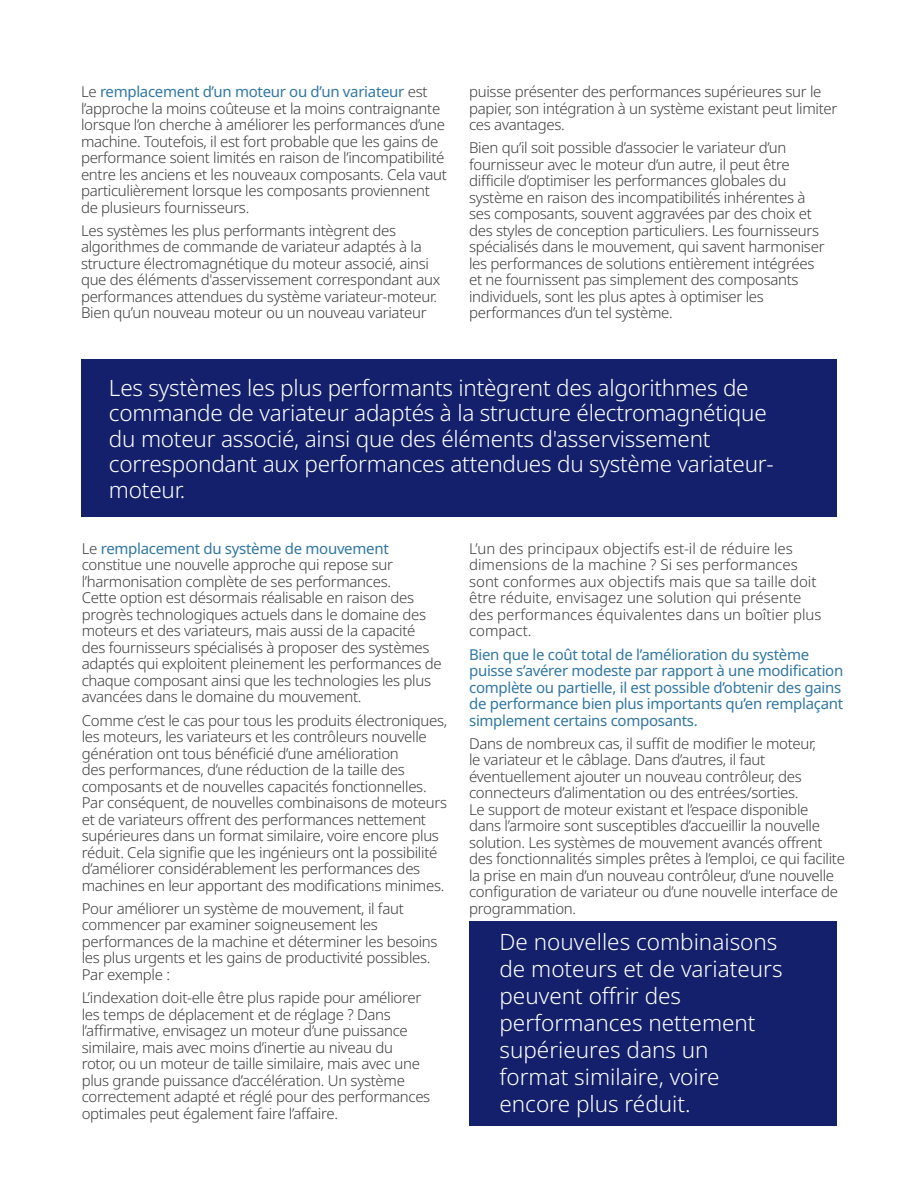
<style>
.page{position:relative;width:918px;height:1188px;background:#fff}
.page>*{position:absolute;margin:0;border:0;box-sizing:border-box;transform-origin:0 0}
.Callout{font:300 22.5px/27px "Noto Sans";letter-spacing:-.01em;color:#fff}
.Body{font:300 15px/16.5px "Noto Sans";letter-spacing:-.02em;color:#3e3e3f}
.Body-2{font:300 15px/16.5px "Noto Sans";color:#3e3e3f}
.Body-3{font:15px/16.5px "Noto Sans";letter-spacing:-.02em;color:#3177a3}
.s1{font-weight:400;color:#3177a3}
</style>
<div class="page">
<div style="left:81px;top:360px;width:756px;height:157px;background:#14206c"></div>
<div style="left:469px;top:921px;width:368px;height:204px;background:#14206c"></div>
<p class="Body" style="left:81px;top:84px;width:367px">Le <span class="s1">remplacement d’un moteur ou d’un variateur</span> est l’approche la moins coûteuse et la moins contraignante lorsque l’on cherche à améliorer les performances d’une machine. Toutefois, il est fort probable que les gains de performance soient limités en raison de l’incompatibilité entre les anciens et les nouveaux composants. Cela vaut particulièrement lorsque les composants proviennent de plusieurs fournisseurs.</p>
<p class="Body" style="left:81px;top:222px;width:361px">Les systèmes les plus performants intègrent des algorithmes de commande de variateur adaptés à la structure électromagnétique du moteur associé, ainsi que des éléments d'asservissement correspondant aux performances attendues du système variateur-moteur.<br>Bien qu’un nouveau moteur ou un nouveau variateur</p>
<p class="Body" style="left:469px;top:84px;width:370px">puisse présenter des performances supérieures sur le papier, son intégration à un système existant peut limiter ces avantages.</p>
<p class="Body" style="left:469px;top:140px;width:357px">Bien qu’il soit possible d’associer le variateur d’un fournisseur avec le moteur d’un autre, il peut être difficile d’optimiser les performances globales du système en raison des incompatibilités inhérentes à ses composants, souvent aggravées par des choix et des styles de conception particuliers. Les fournisseurs spécialisés dans le mouvement, qui savent harmoniser les performances de solutions entièrement intégrées et ne fournissent pas simplement des composants individuels, sont les plus aptes à optimiser les performances d’un tel système.</p>
<p class="Callout" style="left:109px;top:375px;width:666px;line-height:25.5px">Les systèmes les plus performants intègrent des algorithmes de commande de variateur adaptés à la structure électromagnétique du moteur associé, ainsi que des éléments d'asservissement correspondant aux performances attendues du système variateur&shy;moteur.</p>
<p class="Body" style="left:82px;top:540px;width:362px">Le <span class="s1">remplacement du système de mouvement </span>constitue une nouvelle approche qui repose sur l’harmonisation complète de ses performances.<br>Cette option est désormais réalisable en raison des progrès technologiques actuels dans le domaine des moteurs et des variateurs, mais aussi de la capacité des fournisseurs spécialisés à proposer des systèmes adaptés qui exploitent pleinement les performances de chaque composant ainsi que les technologies les plus avancées dans le domaine du mouvement.</p>
<p class="Body" style="left:82px;top:712px;width:367px">Comme c’est le cas pour tous les produits électroniques, les moteurs, les variateurs et les contrôleurs nouvelle génération ont tous bénéficié d’une amélioration<br>des performances, d’une réduction de la taille des composants et de nouvelles capacités fonctionnelles.<br>Par conséquent, de nouvelles combinaisons de moteurs et de variateurs offrent des performances nettement supérieures dans un format similaire, voire encore plus réduit. Cela signifie que les ingénieurs ont la possibilité d’améliorer considérablement les performances des machines en leur apportant des modifications minimes.</p>
<p class="Body" style="left:82px;top:900px;width:357px">Pour améliorer un système de mouvement, il faut commencer par examiner soigneusement les performances de la machine et déterminer les besoins les plus urgents et les gains de productivité possibles.<br>Par exemple :</p>
<p class="Body" style="left:82px;top:990px;width:350px">L’indexation doit-elle être plus rapide pour améliorer les temps de déplacement et de réglage ? Dans l’affirmative, envisagez un moteur d’une puissance similaire, mais avec moins d’inertie au niveau du rotor, ou un moteur de taille similaire, mais avec une plus grande puissance d’accélération. Un système correctement adapté et réglé pour des performances optimales peut également faire l’affaire.</p>
<p class="Body-2" style="left:469px;top:540px;width:354px">L’un des principaux objectifs est-il de réduire les dimensions de la machine ? Si ses performances sont conformes aux objectifs mais que sa taille doit être réduite, envisagez une solution qui présente des performances équivalentes dans un boîtier plus compact.</p>
<p class="Body-3" style="left:469px;top:646px;width:376px">Bien que le coût total de l’amélioration du système puisse s’avérer modeste par rapport à une modification complète ou partielle, il est possible d’obtenir des gains de performance bien plus importants qu’en remplaçant simplement certains composants.</p>
<p class="Body" style="left:469px;top:735px;width:377px">Dans de nombreux cas, il suffit de modifier le moteur,<br>le variateur et le câblage. Dans d’autres, il faut éventuellement ajouter un nouveau contrôleur, des connecteurs d’alimentation ou des entrées/sorties.<br>Le support de moteur existant et l’espace disponible<br>dans l’armoire sont susceptibles d’accueillir la nouvelle solution. Les systèmes de mouvement avancés offrent des fonctionnalités simples prêtes à l’emploi, ce qui facilite la prise en main d’un nouveau contrôleur, d’une nouvelle configuration de variateur ou d’une nouvelle interface de programmation.</p>
<p class="Callout" style="left:500px;top:929px;width:285px">De nouvelles combinaisons de moteurs et de variateurs peuvent offrir des performances nettement supérieures dans un format similaire, voire encore plus réduit.</p>
</div>
